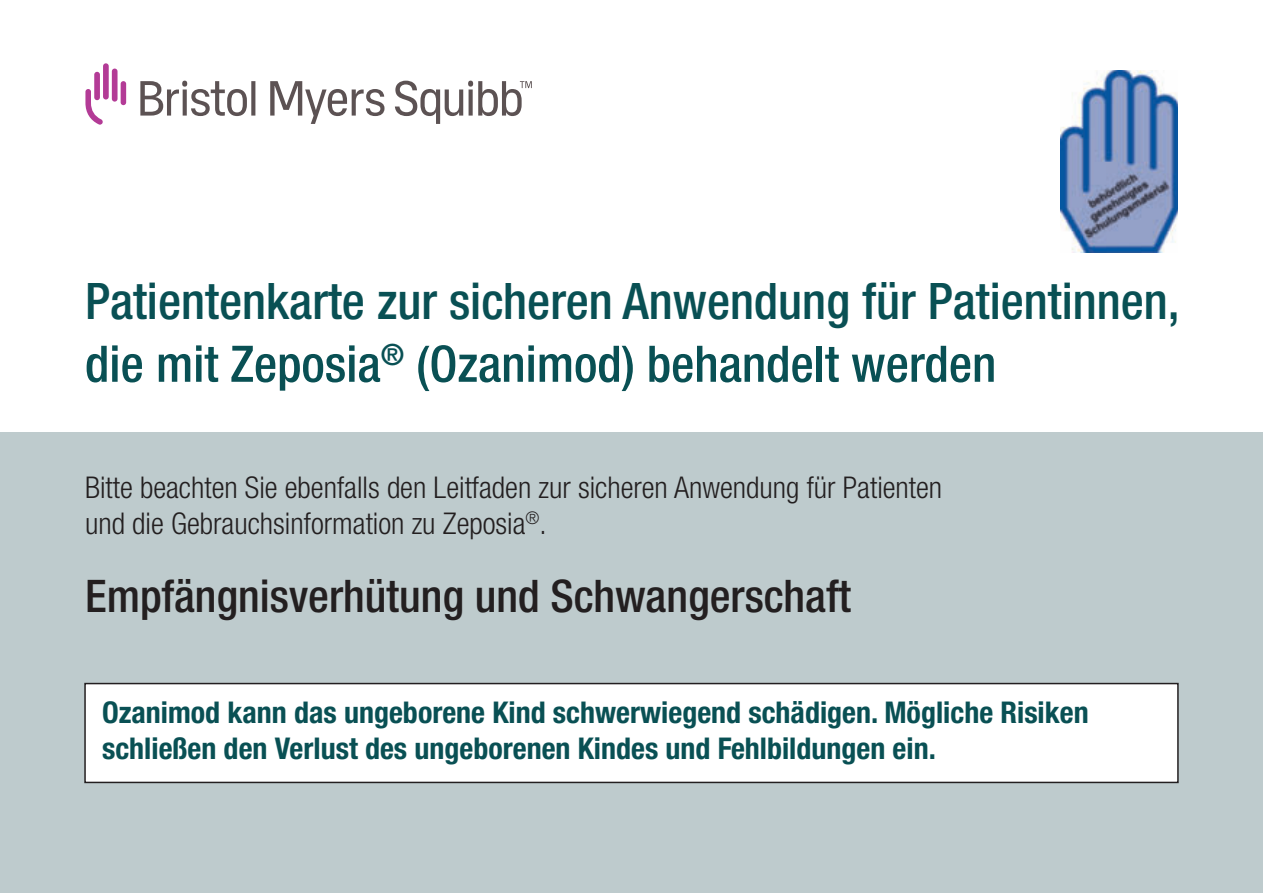
<style>
.page{position:relative;width:1263px;height:893px;background:#fff}
.page>*{position:absolute;margin:0;border:0;box-sizing:border-box;transform-origin:0 0}
.t1{font:500 condensed 50.4px/63px "Helvetica Neue LT Pro";color:#095054}
.t2{font:500 condensed 45px "Helvetica Neue LT Pro";color:#231f20}
.t3{font:700 condensed 30px/36px "Helvetica Neue LT Pro";color:#095054}
.t4{font:300 condensed 30px/36px "Helvetica Neue LT Pro";color:#231f20}
</style>
<div class="page">
<div style="left:0;top:432px;width:1263px;height:461px;background:#becbcd"></div>
<div style="left:85px;top:684px;width:1093px;height:98px;background:#fff"></div>
<div style="left:84px;top:683px;width:1095px;height:100px;border:2px solid #231f20"></div>
<img style="left:1060px;top:70px;width:118px;height:182px">
<svg style="left:140px;top:81px;width:392px;height:43px"></svg>
<svg style="left:85px;top:63px;width:41px;height:62px"></svg>
<h1 class="t1" style="left:85px;top:269px;width:1096px">Patientenkarte zur sicheren Anwendung für Patientinnen, die mit Zeposia<sup>®</sup> (Ozanimod) behandelt werden</h1>
<p class="t4" style="left:85px;top:470px;width:859px">Bitte beachten Sie ebenfalls den Leitfaden zur sicheren Anwendung für Patienten und die Gebrauchsinformation zu Zeposia<sup>®</sup>.</p>
<h2 class="t2" style="left:85px;top:569px;width:767px">Empfängnisverhütung und Schwangerschaft</h2>
<p class="t3" style="left:102px;top:694px;width:988px">Ozanimod kann das ungeborene Kind schwerwiegend schädigen. Mögliche Risiken schließen den Verlust des ungeborenen Kindes und Fehlbildungen ein.</p>
</div>
